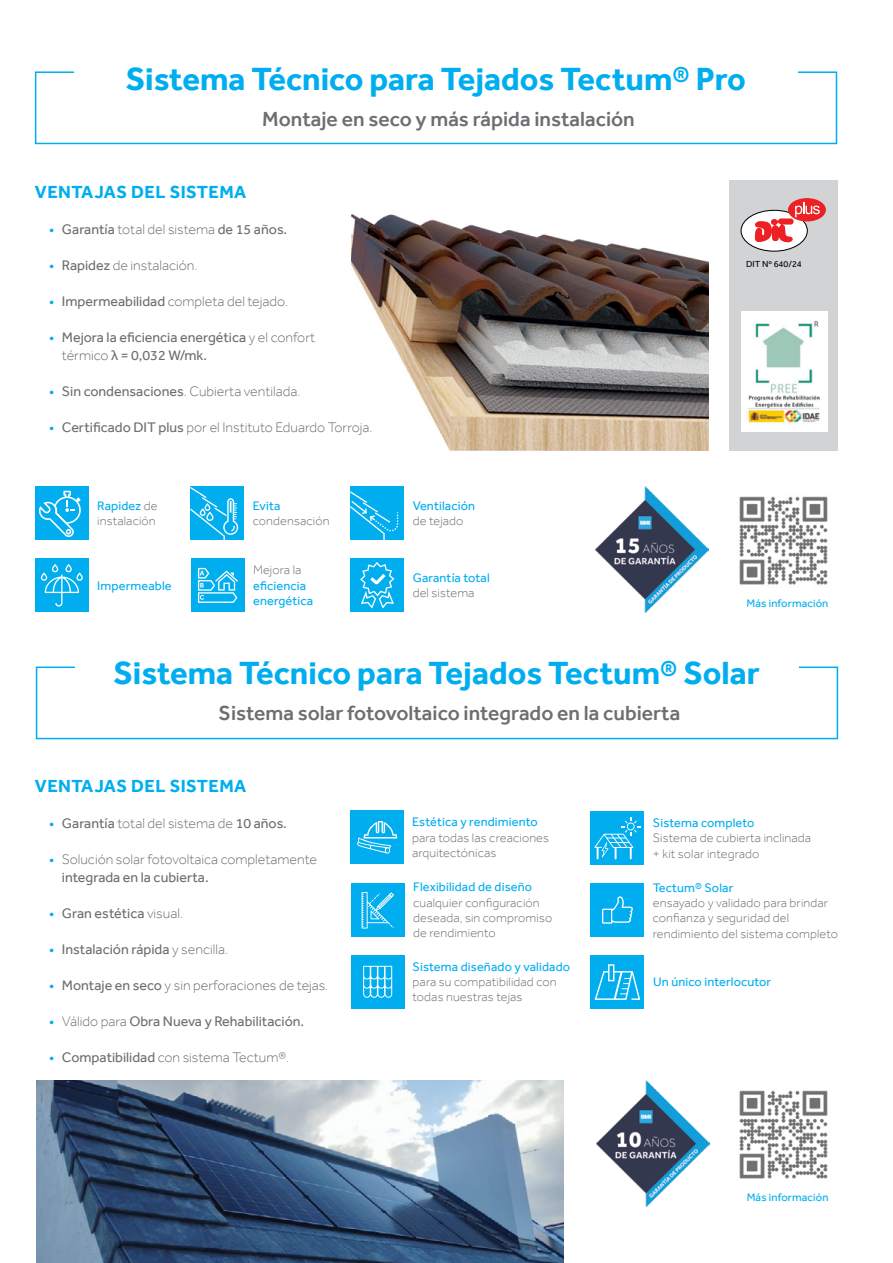
<style>
.page{position:relative;width:893px;height:1263px;background:#fff}
.page>*{position:absolute;margin:0;border:0;box-sizing:border-box;transform-origin:0 0}
.t1{font:700 33px "Effra";color:#00aeef}
.t2{font:500 21px "Effra";color:#6d6e71}
.t3{font:700 18px "Effra";letter-spacing:.025em;color:#00aeef}
.t4{font:300 14.25px/18px "Effra";color:#6d6e71}
.t5{font:14.25px/18px "Effra";color:#6d6e71}
.t6{font:300 12.75px/15.3px "Effra";letter-spacing:.01em;color:#6d6e71}
.t7{font:12.75px/15.3px "Effra";letter-spacing:.01em;color:#00aeef}
.t8{font:11.25px "Effra";letter-spacing:.01em;color:#00aeef}
.t9{font:9px "Effra";color:#000}
.s1{color:#00aeef}
.s2{font-weight:300}
.s3{font-weight:400;color:#00aeef}
.s4{font-weight:400}
</style>
<div class="page">
<img style="left:351px;top:214px;width:357px;height:236px">
<div style="left:35px;top:558px;width:54px;height:54px;background:#00aeef"></div>
<svg style="left:41px;top:564px;width:42px;height:43px"></svg>
<div style="left:191px;top:558px;width:54px;height:54px;background:#00aeef"></div>
<svg style="left:198px;top:568px;width:40px;height:35px"></svg>
<div style="left:350px;top:558px;width:54px;height:54px;background:#00aeef"></div>
<svg style="left:360px;top:562px;width:34px;height:46px"></svg>
<div style="left:190px;top:486px;width:54px;height:54px;background:#00aeef"></div>
<svg style="left:190px;top:487px;width:48px;height:53px"></svg>
<div style="left:350px;top:486px;width:54px;height:54px;background:#00aeef"></div>
<svg style="left:350px;top:491px;width:48px;height:49px"></svg>
<div style="left:35px;top:486px;width:54px;height:54px;background:#00aeef"></div>
<svg style="left:38px;top:491px;width:43px;height:46px"></svg>
<svg style="left:34px;top:71px;width:804px;height:74px"></svg>
<div style="left:729px;top:180px;width:108px;height:270px;background:#d1d3d4"></div>
<div style="left:741px;top:210px;width:66px;height:41px;background:#fff;border-radius:50%"></div>
<div style="left:741px;top:210px;width:67px;height:42px;border:1px solid #000;border-radius:50%"></div>
<div style="left:788px;top:198px;width:38px;height:23px;background:#ed2124;border-radius:50%"></div>
<svg style="left:754px;top:203px;width:66px;height:40px"></svg>
<img style="left:742px;top:311px;width:85px;height:120px">
<img style="left:36px;top:1080px;width:528px;height:183px">
<div style="left:351px;top:883px;width:54px;height:54px;background:#00aeef"></div>
<svg style="left:362px;top:892px;width:32px;height:36px"></svg>
<div style="left:350px;top:810px;width:54px;height:54px;background:#00aeef"></div>
<svg style="left:357px;top:821px;width:40px;height:33px"></svg>
<div style="left:351px;top:955px;width:54px;height:54px;background:#00aeef"></div>
<svg style="left:363px;top:966px;width:29px;height:32px"></svg>
<div style="left:590px;top:955px;width:54px;height:54px;background:#00aeef"></div>
<svg style="left:595px;top:964px;width:45px;height:36px"></svg>
<div style="left:590px;top:811px;width:54px;height:54px;background:#00aeef"></div>
<svg style="left:594px;top:817px;width:46px;height:42px"></svg>
<div style="left:590px;top:883px;width:54px;height:54px;background:#00aeef"></div>
<svg style="left:602px;top:896px;width:31px;height:28px"></svg>
<img style="left:739px;top:1090px;width:89px;height:89px">
<img style="left:739px;top:496px;width:89px;height:89px">
<img style="left:596px;top:486px;width:112px;height:126px">
<img style="left:596px;top:1080px;width:113px;height:126px">
<svg style="left:35px;top:666px;width:804px;height:74px"></svg>
<h1 class="t1" style="left:126px;top:60px;width:621px">Sistema Técnico para Tejados Tectum® Pro</h1>
<h2 class="t2" style="left:262px;top:107px;width:374px">Montaje en seco y más rápida instalación</h2>
<h3 class="t3" style="left:35px;top:182px;width:213px">VENTAJAS DEL SISTEMA</h3>
<p class="t5" style="left:49px;top:220px;width:239px"><span class="s1">•</span> Garantía <span class="s2">total del sistema</span> de 15 años.</p>
<p class="t4" style="left:49px;top:256px;width:150px"><span class="s3">•</span> <span class="s4">Rapidez</span> de instalación.</p>
<p class="t4" style="left:49px;top:292px;width:240px"><span class="s3">•</span> <span class="s4">Impermeabilidad</span> completa del tejado.</p>
<p class="t5" style="left:62px;top:328px;width:255px;text-indent:-13px"><span class="s1">•</span> Mejora la eficiencia energética <span class="s2">y el confort térmico</span> λ = 0,032 W/mk.</p>
<p class="t4" style="left:49px;top:382px;width:253px"><span class="s3">•</span> <span class="s4">Sin condensaciones</span>. Cubierta ventilada.</p>
<p class="t4" style="left:49px;top:418px;width:325px"><span class="s3">•</span> <span class="s4">Certificado DIT plus</span> por el Instituto Eduardo Torroja.</p>
<p class="t6" style="left:97px;top:498px;width:62px"><span class="s3">Rapidez</span> de instalación</p>
<p class="t7" style="left:97px;top:578px;width:76px">Impermeable</p>
<p class="t7" style="left:253px;top:498px;width:29px">Evita</p>
<p class="t6" style="left:253px;top:513px;width:78px">condensación</p>
<p class="t6" style="left:253px;top:562px;width:50px">Mejora la</p>
<p class="t7" style="left:253px;top:578px;width:62px">eficiencia energética</p>
<p class="t7" style="left:413px;top:498px;width:64px">Ventilación</p>
<p class="t6" style="left:413px;top:513px;width:52px">de tejado</p>
<p class="t7" style="left:413px;top:570px;width:79px">Garantía total</p>
<p class="t6" style="left:413px;top:585px;width:63px">del sistema</p>
<p class="t9" style="left:746px;top:258px;width:57px">DIT Nº 640/24</p>
<p class="t8" style="left:747px;top:597px;width:83px">Más información</p>
<h1 class="t1" style="left:113px;top:654px;width:648px">Sistema Técnico para Tejados Tectum® Solar</h1>
<h2 class="t2" style="left:219px;top:701px;width:463px">Sistema solar fotovoltaico integrado en la cubierta</h2>
<h3 class="t3" style="left:35px;top:776px;width:213px">VENTAJAS DEL SISTEMA</h3>
<p class="t4" style="left:49px;top:814px;width:239px"><span class="s3">•</span> <span class="s4">Garantía</span> total del sistema de <span class="s4">10 años.</span></p>
<p class="t4" style="left:62px;top:850px;width:257px;text-indent:-13px"><span class="s3">•</span> Solución solar fotovoltaica completamente <span class="s4">integrada en la cubierta.</span></p>
<p class="t5" style="left:49px;top:904px;width:135px"><span class="s1">•</span> Gran estética <span class="s2">visual.</span></p>
<p class="t5" style="left:49px;top:940px;width:180px"><span class="s1">•</span> Instalación rápida <span class="s2">y sencilla.</span></p>
<p class="t4" style="left:49px;top:976px;width:281px"><span class="s3">•</span> <span class="s4">Montaje en seco</span> y sin perforaciones de tejas.</p>
<p class="t5" style="left:49px;top:1012px;width:257px"><span class="s1">•</span> <span class="s2">Válido para</span> Obra Nueva y Rehabilitación.</p>
<p class="t4" style="left:49px;top:1048px;width:242px"><span class="s3">•</span> <span class="s4">Compatibilidad</span> con sistema Tectum®.</p>
<p class="t7" style="left:412px;top:814px;width:127px">Estética y rendimiento</p>
<p class="t6" style="left:412px;top:829px;width:138px">para todas las creaciones arquitectónicas</p>
<p class="t7" style="left:413px;top:879px;width:120px">Flexibilidad de diseño</p>
<p class="t6" style="left:413px;top:895px;width:141px">cualquier configuración deseada, sin compromiso de rendimiento</p>
<p class="t7" style="left:653px;top:815px;width:103px">Sistema completo</p>
<p class="t6" style="left:653px;top:830px;width:160px">Sistema de cubierta inclinada + kit solar integrado</p>
<p class="t7" style="left:653px;top:879px;width:82px">Tectum® Solar</p>
<p class="t6" style="left:653px;top:895px;width:187px">ensayado y validado para brindar confianza y seguridad del rendimiento del sistema completo</p>
<p class="t7" style="left:413px;top:959px;width:159px">Sistema diseñado y validado</p>
<p class="t6" style="left:413px;top:974px;width:145px">para su compatibilidad con todas nuestras tejas</p>
<p class="t7" style="left:653px;top:974px;width:119px">Un único interlocutor</p>
<p class="t8" style="left:747px;top:1190px;width:83px">Más información</p>
</div>
